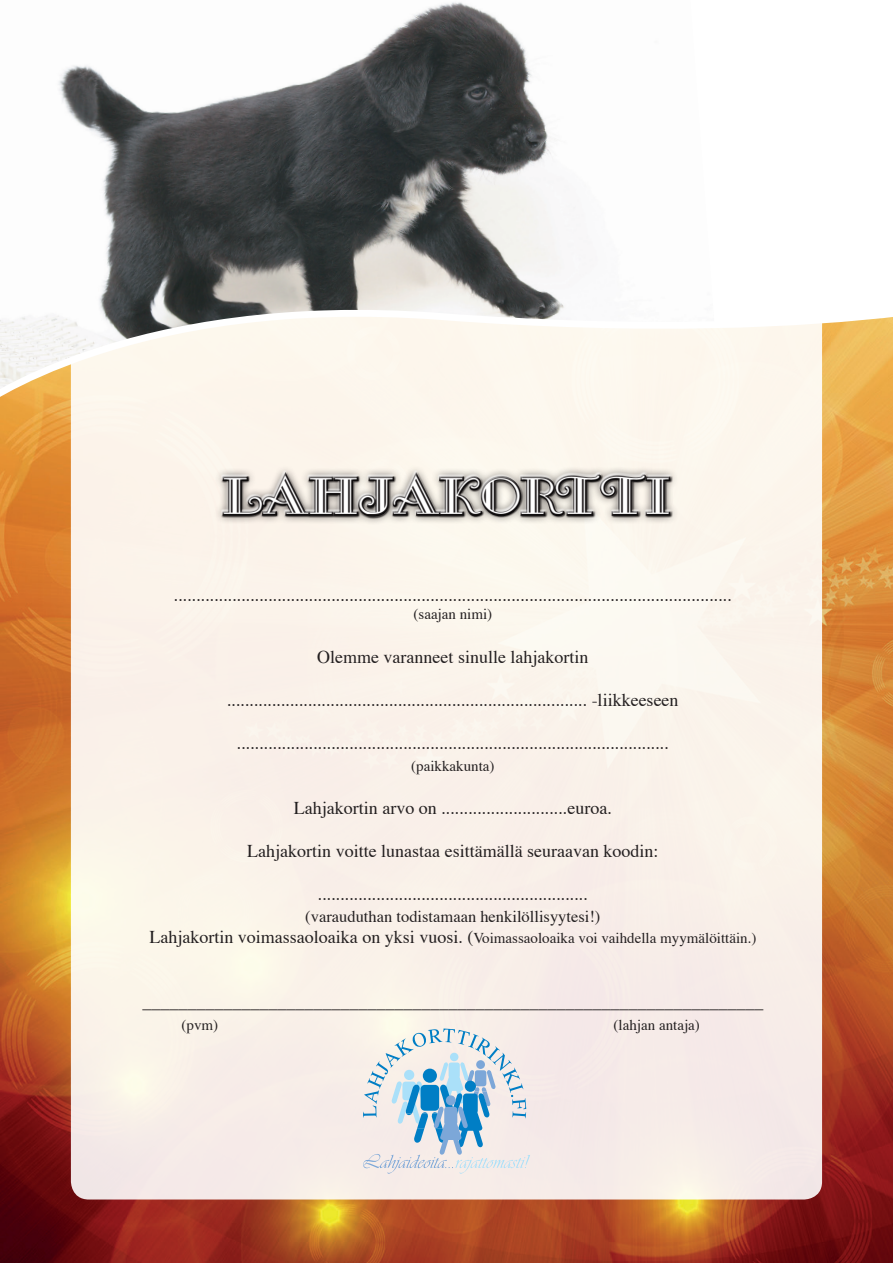
<style>
.page{position:relative;width:893px;height:1263px;background:#fff}
.page>*{position:absolute;margin:0;border:0;box-sizing:border-box;transform-origin:0 0}
.t1{font:45px "Galleria Plain";color:#fff}
.t2{font:18px "Times";color:#231f20}
.t3{font:16.5px "Times";color:#231f20}
.t4{font:15px "Times";color:#231f20}
.s1{font-size:18px}
</style>
<div class="page">
<img style="left:0;top:415px;width:893px;height:848px">
<div style="left:71px;top:229px;width:751px;height:970px;background:#faf2e9;border-radius:18px"></div>
<svg style="left:0;top:2px;width:893px;height:413px"></svg>
<svg style="left:363px;top:1028px;width:167px;height:146px"></svg>
<div style="left:214px;top:464px;width:465px;height:61px;background:#231f20;opacity:.75"></div>
<svg style="left:221px;top:464px;width:451px;height:6px"></svg>
<div style="left:221px;top:470px;width:451px;height:46px;background:#fff;opacity:.75"></div>
<div style="left:221px;top:472px;width:452px;height:47px;background:#231f20;opacity:.75"></div>
<h1 class="t1" style="left:223px;top:472px;width:449px">LAHJAKORTTI</h1>
<p class="t2" style="left:174px;top:584px;width:559px">............................................................................................................................</p>
<p class="t4" style="left:413px;top:605px;width:80px">(saajan nimi)</p>
<p class="t2" style="left:317px;top:645px;width:273px">Olemme varanneet sinulle lahjakortin</p>
<p class="t2" style="left:227px;top:688px;width:453px">................................................................................ -liikkeeseen</p>
<p class="t2" style="left:237px;top:732px;width:433px">................................................................................................</p>
<p class="t4" style="left:411px;top:756px;width:85px">(paikkakunta)</p>
<p class="t2" style="left:294px;top:796px;width:319px">Lahjakortin arvo on ............................euroa.</p>
<p class="t2" style="left:247px;top:840px;width:413px">Lahjakortin voitte lunastaa esittämällä seuraavan koodin:</p>
<p class="t2" style="left:318px;top:883px;width:271px">............................................................</p>
<p class="t3" style="left:305px;top:906px;width:297px">(varauduthan todistamaan henkilöllisyytesi!)</p>
<p class="t4" style="left:149px;top:929px;width:609px"><span class="s1">Lahjakortin voimassaoloaika on yksi vuosi. (</span>Voimassaoloaika voi vaihdella myymälöittäin.)</p>
<p class="t2" style="left:142px;top:991px;width:622px">_____________________________________________________________________</p>
<p class="t4" style="left:182px;top:1015px;width:38px">(pvm)</p>
<p class="t4" style="left:614px;top:1015px;width:88px">(lahjan antaja)</p>
</div>
